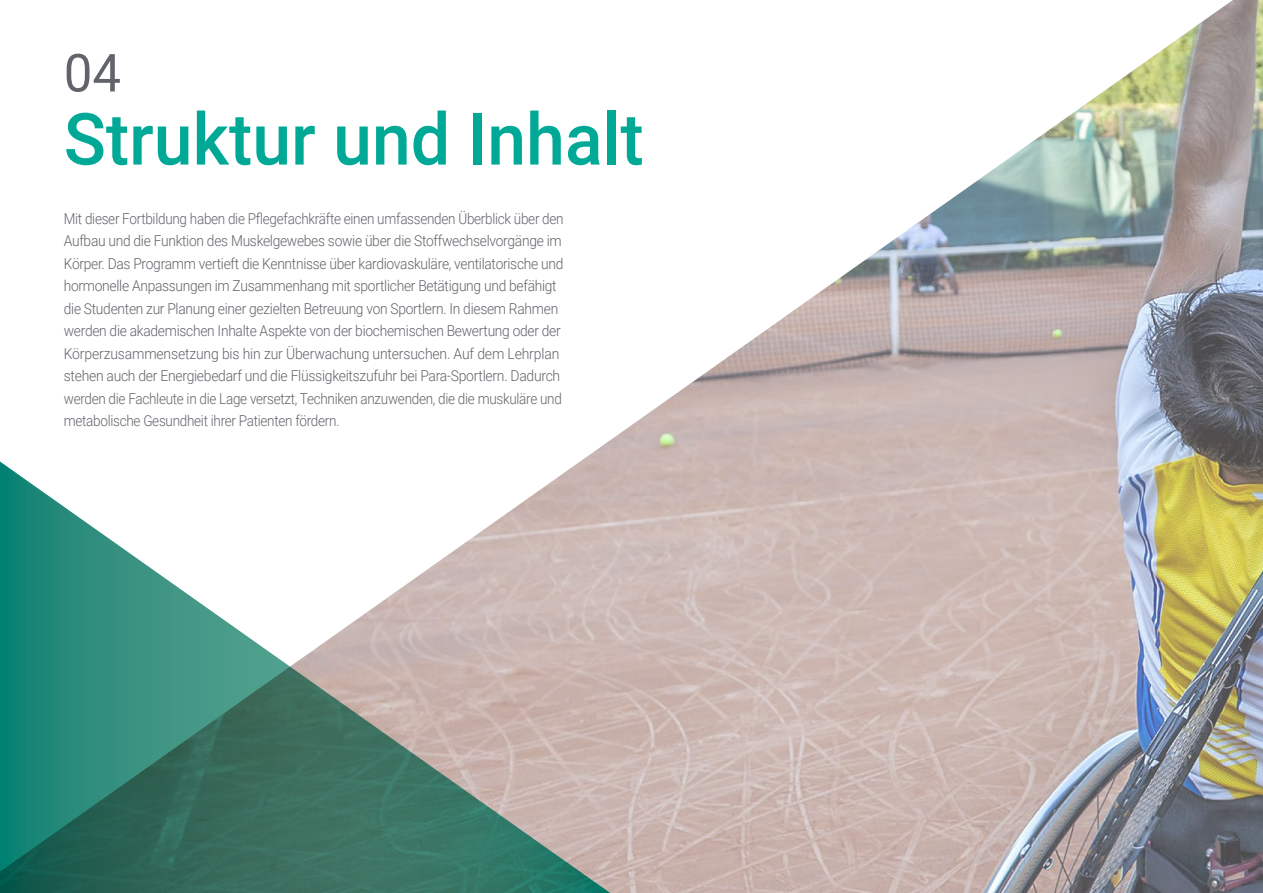
<style>
.page{position:relative;width:1263px;height:893px;background:#fff}
.page>*{position:absolute;margin:0;border:0;box-sizing:border-box;transform-origin:0 0}
.t1{font:500 72px "Roboto";color:#00a996}
.t2{font:52.5px "Roboto";color:#61646a}
.t3{font:300 15px/22.5px "Roboto";letter-spacing:-.02em;color:#61646a;scale:.9 1}
</style>
<div class="page">
<img style="left:602px;top:0;width:661px;height:893px">
<svg style="left:0;top:446px;width:640px;height:447px"></svg>
<h2 class="t2" style="left:64px;top:36px;width:59px">04</h2>
<h1 class="t1" style="left:64px;top:89px;width:581px">Struktur und Inhalt</h1>
<p class="t3" style="left:64px;top:207px;width:557px">Mit dieser Fortbildung haben die Pflegefachkräfte einen umfassenden Überblick über den Aufbau und die Funktion des Muskelgewebes sowie über die Stoffwechselvorgänge im Körper. Das Programm vertieft die Kenntnisse über kardiovaskuläre, ventilatorische und hormonelle Anpassungen im Zusammenhang mit sportlicher Betätigung und befähigt die Studenten zur Planung einer gezielten Betreuung von Sportlern. In diesem Rahmen werden die akademischen Inhalte Aspekte von der biochemischen Bewertung oder der Körperzusammensetzung bis hin zur Überwachung untersuchen. Auf dem Lehrplan stehen auch der Energiebedarf und die Flüssigkeitszufuhr bei Para-Sportlern. Dadurch werden die Fachleute in die Lage versetzt, Techniken anzuwenden, die die muskuläre und metabolische Gesundheit ihrer Patienten fördern.</p>
</div>
